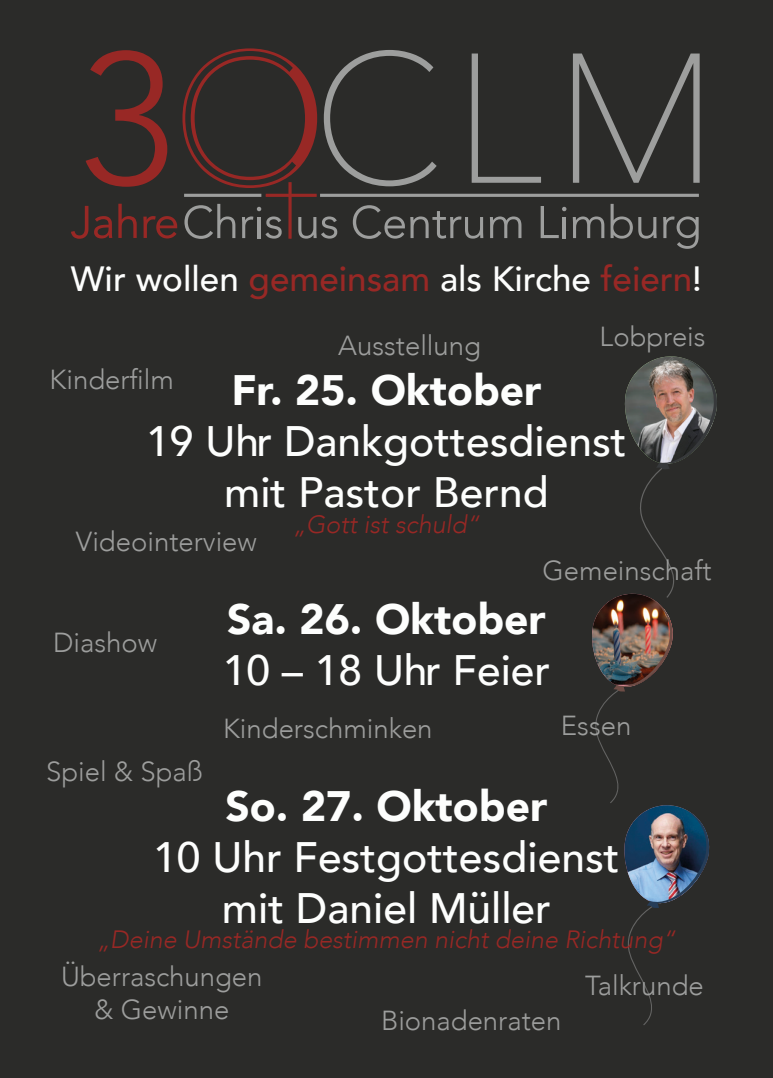
<style>
.page{position:relative;width:773px;height:1078px;background:#fff}
.page>*{position:absolute;margin:0;border:0;box-sizing:border-box;transform-origin:0 0}
.t1{font:500 42.5px/51px "Avenir";color:#fdfefd;text-align:center}
.t2{font:900 42.5px "Avenir";color:#fdfefd}
.t3{font:500 35px "Avenir";color:#fdfefd}
.t4{font:300 27.5px/33px "Avenir";color:#9d9e9d;text-align:center}
.t5{font:italic 300 25px "Avenir";color:#982825}
.s1{color:#982825}
</style>
<div class="page">
<div style="left:0;top:0;width:772px;height:1077px;background:#2b2b29"></div>
<hr style="left:288px;top:182px;width:3px;height:57px;background:#982825">
<hr style="left:265px;top:194px;width:51px;height:3px;background:#982825">
<svg style="left:184px;top:204px;width:51px;height:35px"></svg>
<svg style="left:242px;top:207px;width:39px;height:31px"></svg>
<svg style="left:298px;top:216px;width:39px;height:22px"></svg>
<svg style="left:353px;top:205px;width:130px;height:34px"></svg>
<svg style="left:490px;top:216px;width:31px;height:22px"></svg>
<svg style="left:540px;top:206px;width:26px;height:32px"></svg>
<svg style="left:572px;top:216px;width:32px;height:22px"></svg>
<svg style="left:610px;top:204px;width:22px;height:34px"></svg>
<svg style="left:638px;top:217px;width:18px;height:21px"></svg>
<svg style="left:663px;top:216px;width:35px;height:33px"></svg>
<hr style="left:184px;top:194px;width:77px;height:3px;background:#9d9e9d">
<hr style="left:320px;top:194px;width:378px;height:3px;background:#9d9e9d">
<svg style="left:324px;top:50px;width:112px;height:136px"></svg>
<svg style="left:471px;top:53px;width:70px;height:130px"></svg>
<svg style="left:573px;top:53px;width:126px;height:130px"></svg>
<svg style="left:71px;top:206px;width:17px;height:33px"></svg>
<svg style="left:94px;top:216px;width:18px;height:22px"></svg>
<svg style="left:118px;top:204px;width:19px;height:34px"></svg>
<svg style="left:143px;top:216px;width:34px;height:22px"></svg>
<svg style="left:86px;top:50px;width:81px;height:137px"></svg>
<svg style="left:182px;top:48px;width:135px;height:140px"></svg>
<svg style="left:592px;top:356px;width:125px;height:669px"></svg>
<p class="t3" style="left:71px;top:256px;width:632px">Wir wollen <span class="s1">gemeinsam</span> als Kirche <span class="s1">feiern</span>!</p>
<p class="t4" style="left:338px;top:329px;width:144px">Ausstellung</p>
<p class="t4" style="left:599px;top:321px;width:107px">Lobpreis</p>
<p class="t4" style="left:50px;top:363px;width:126px">Kinderfilm</p>
<h1 class="t2" style="left:231px;top:362px;width:311px">Fr. 25. Oktober</h1>
<h1 class="t1" style="left:146px;top:417px;width:482px">19 Uhr Dankgottesdienst mit Pastor Bernd</h1>
<p class="t4" style="left:76px;top:525px;width:182px">Videointerview</p>
<p class="t5" style="left:293px;top:508px;width:188px">„Gott ist schuld“</p>
<p class="t4" style="left:542px;top:554px;width:171px">Gemeinschaft</p>
<p class="t4" style="left:53px;top:626px;width:105px">Diashow</p>
<h1 class="t2" style="left:227px;top:591px;width:320px">Sa. 26. Oktober</h1>
<h1 class="t1" style="left:223px;top:645px;width:329px">10 – 18 Uhr Feier</h1>
<p class="t4" style="left:223px;top:712px;width:211px">Kinderschminken</p>
<p class="t4" style="left:561px;top:709px;width:72px">Essen</p>
<p class="t4" style="left:46px;top:756px;width:158px">Spiel &amp; Spaß</p>
<h1 class="t2" style="left:225px;top:778px;width:323px">So. 27. Oktober</h1>
<h1 class="t1" style="left:153px;top:833px;width:467px">10 Uhr Festgottesdienst mit Daniel Müller</h1>
<p class="t5" style="left:97px;top:923px;width:579px">„Deine Umstände bestimmen nicht deine Richtung“</p>
<p class="t4" style="left:61px;top:960px;width:203px">Überraschungen &amp; Gewinne</p>
<p class="t4" style="left:381px;top:1004px;width:182px">Bionadenraten</p>
<p class="t4" style="left:585px;top:969px;width:120px">Talkrunde</p>
</div>
